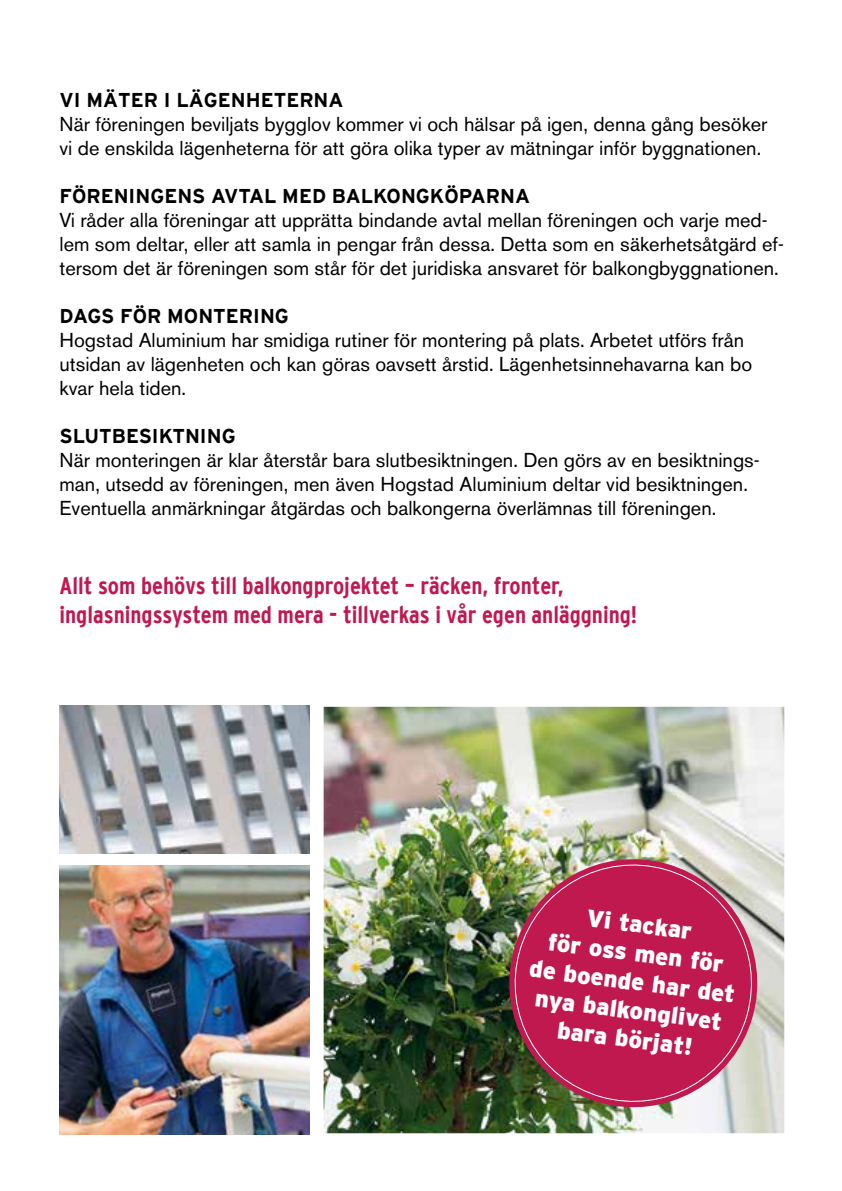
<style>
.page{position:relative;width:842px;height:1191px;background:#fff}
.page>*{position:absolute;margin:0;border:0;box-sizing:border-box;transform-origin:0 0}
.t1{font:700 condensed 24px/28.8px "Interstate";color:#c01950}
.t2{font:900 24px/28.8px "Interstate";color:#fff;text-align:center}
.t3{font:20px/24px "Akzidenz Grotesk BE";color:#000}
.t4{font:700 20px "Interstate";color:#000}
</style>
<div class="page">
<img style="left:60px;top:706px;width:249px;height:147px">
<img style="left:60px;top:866px;width:249px;height:268px">
<img style="left:325px;top:708px;width:458px;height:424px">
<div style="left:322px;top:705px;width:464px;height:430px;border:2px solid #fff"></div>
<img style="left:495px;top:845px;width:276px;height:276px">
<img style="left:501px;top:850px;width:265px;height:264px">
<p class="t4" style="left:60px;top:89px;width:285px">VI MÄTER I LÄGENHETERNA</p>
<p class="t3" style="left:60px;top:112px;width:709px">När föreningen beviljats bygglov kommer vi och hälsar på igen, denna gång besöker vi de enskilda lägenheterna för att göra olika typer av mätningar inför byggnationen.</p>
<p class="t4" style="left:60px;top:185px;width:472px">FÖRENINGENS AVTAL MED BALKONGKÖPARNA</p>
<p class="t3" style="left:60px;top:208px;width:726px">Vi råder alla föreningar att upprätta bindande avtal mellan föreningen och varje med&shy;lem som deltar, eller att samla in pengar från dessa. Detta som en säkerhetsåtgärd ef&shy;tersom det är föreningen som står för det juridiska ansvaret för balkongbyggnationen.</p>
<p class="t4" style="left:60px;top:305px;width:231px">DAGS FÖR MONTERING</p>
<p class="t3" style="left:60px;top:328px;width:694px">Hogstad Aluminium har smidiga rutiner för montering på plats. Arbetet utförs från utsidan av lägenheten och kan göras oavsett årstid. Lägenhetsinnehavarna kan bo kvar hela tiden.</p>
<p class="t4" style="left:60px;top:425px;width:178px">SLUTBESIKTNING</p>
<p class="t3" style="left:60px;top:448px;width:702px">När monteringen är klar återstår bara slutbesiktningen. Den görs av en besiktnings&shy;man, utsedd av föreningen, men även Hogstad Aluminium deltar vid besiktningen.<br>Eventuella anmärkningar åtgärdas och balkongerna överlämnas till föreningen.</p>
<p class="t1" style="left:60px;top:571px;width:579px">Allt som behövs till balkongprojektet – räcken, fronter, inglasningssystem med mera - tillverkas i vår egen anläggning!</p>
<p class="t2" style="left:538px;top:897px;width:208px;rotate:7deg">Vi tackar<br>för oss men för de boende har det nya balkonglivet bara börjat!</p>
</div>
